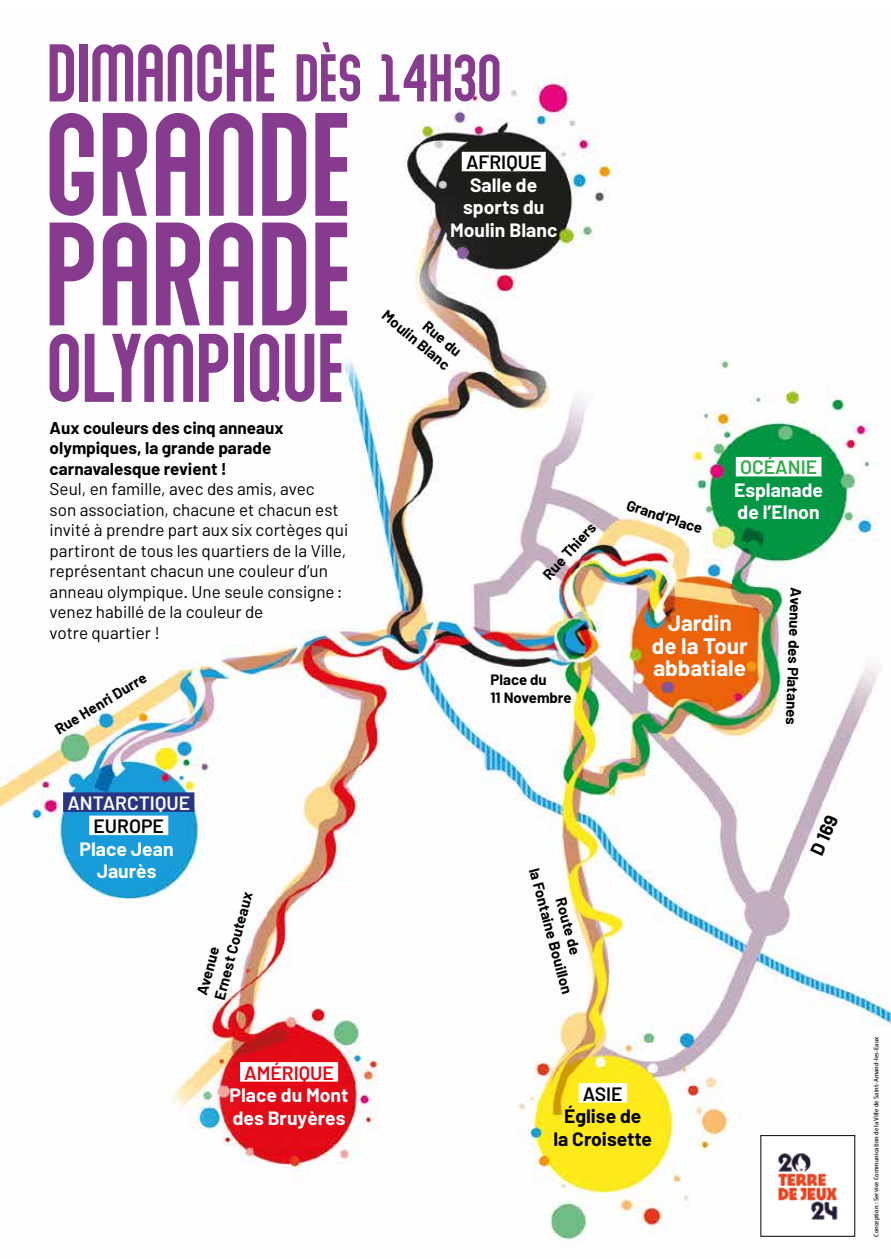
<style>
.page{position:relative;width:891px;height:1259px;background:#fff}
.page>*{position:absolute;margin:0;border:0;box-sizing:border-box;transform-origin:0 0}
.t1{font:123.9px/109.5px "Abraham";color:#863b8f}
.t2{font:82.05px "Abraham";color:#863b8f}
.t3{font:68.85px "Abraham";color:#863b8f}
.t4{font:700 22.5px/22.5px "Barlow";color:#fff;text-align:center}
.t5{font:700 19.35px/22.5px "Barlow";color:#fff;text-align:center}
.t6{font:700 19.35px/22.5px "Barlow";color:#000;text-align:center}
.t7{font:600 19.35px "Barlow";color:#000}
.t8{font:600 19.35px "Barlow";color:#fff}
.t9{font:600 19.35px "Barlow";color:#e30613}
.t10{font:600 19.35px "Barlow";color:#32aa46}
.t11{font:700 18.75px "Barlow";color:#000}
.t12{font:17.1px/20.5px "Barlow";color:#000}
.t13{font:700 17.1px/20.5px "Barlow";color:#000}
.t14{font:700 15px/18px "Barlow";color:#000}
.t15{font:condensed 6.75px "Myriad Pro";color:#000;scale:1.33 1}
.s1{font-size:56.85px}
</style>
<div class="page">
<img style="left:0;top:75px;width:891px;height:1167px">
<div style="left:63px;top:792px;width:131px;height:20px;background:#283583"></div>
<div style="left:89px;top:815px;width:79px;height:20px;background:#fff"></div>
<div style="left:736px;top:457px;width:85px;height:19px;background:#fff"></div>
<div style="left:462px;top:152px;width:84px;height:19px;background:#fff"></div>
<div style="left:240px;top:1062px;width:98px;height:19px;background:#fff"></div>
<div style="left:579px;top:1083px;width:48px;height:19px;background:#fff"></div>
<img style="left:762px;top:1137px;width:91px;height:97px">
<h3 class="t3" style="left:50px;top:23px;width:456px">DIMANCHE <span class="s1">DÈS 14H30</span></h3>
<h1 class="t1" style="left:50px;top:103px;width:308px">GRANDE<br>PARADE</h1>
<h2 class="t2" style="left:50px;top:308px;width:299px">OLYMPIQUE</h2>
<p class="t13" style="left:50px;top:417px;width:236px">Aux couleurs des cinq anneaux olympiques, la grande parade carnavalesque revient !</p>
<p class="t12" style="left:50px;top:478px;width:300px">Seul, en famille, avec des amis, avec<br>son association, chacune et chacun est invité à prendre part aux six cortèges qui partiront de tous les quartiers de la Ville, représentant chacun une couleur d’un anneau olympique. Une seule consigne: venez habillé de la couleur de<br>votre quartier !</p>
<p class="t14" style="left:52px;top:722px;width:105px;rotate:-31deg">Rue Henri Durre</p>
<p class="t8" style="left:67px;top:790px;width:124px">ANTARCTIQUE</p>
<p class="t7" style="left:93px;top:814px;width:72px">EUROPE</p>
<p class="t5" style="left:80px;top:837px;width:96px">Place Jean<br>Jaurès</p>
<p class="t14" style="left:193px;top:992px;width:112px;rotate:-75deg">Avenue<br>Ernest Couteaux</p>
<p class="t7" style="left:466px;top:150px;width:77px">AFRIQUE</p>
<p class="t5" style="left:450px;top:173px;width:109px">Salle de sports du<br>Moulin Blanc</p>
<p class="t14" style="left:402px;top:292px;width:85px;text-align:right;rotate:40deg">Rue du<br>Moulin Blanc</p>
<p class="t14" style="left:539px;top:571px;width:72px;rotate:-48deg">Rue Thiers</p>
<p class="t14" style="left:490px;top:670px;width:83px">Place du<br>11 Novembre</p>
<p class="t14" style="left:560px;top:861px;width:131px;text-align:center;rotate:75deg">Route de<br>la Fontaine Bouillon</p>
<p class="t14" style="left:630px;top:496px;width:81px;rotate:18deg">Grand’Place</p>
<p class="t10" style="left:740px;top:455px;width:79px">OCÉANIE</p>
<p class="t5" style="left:734px;top:478px;width:91px;text-align:left">Esplanade de l’Elnon</p>
<h3 class="t4" style="left:652px;top:612px;width:98px">Jardin<br>de la Tour abbatiale</h3>
<p class="t14" style="left:805px;top:588px;width:139px;rotate:92deg">Avenue des Platanes</p>
<p class="t11" style="left:805px;top:849px;width:43px;rotate:-66deg">D 169</p>
<p class="t9" style="left:244px;top:1060px;width:91px">AMÉRIQUE</p>
<p class="t5" style="left:230px;top:1083px;width:120px;text-align:left">Place du Mont des Bruyères</p>
<p class="t7" style="left:583px;top:1081px;width:41px">ASIE</p>
<p class="t6" style="left:553px;top:1104px;width:100px">Église de<br>la Croisette</p>
<p class="t15" style="left:872px;top:1236px;width:152px;rotate:-90deg">Conception : Service Communication de la Ville de Saint-Amand-les-Eaux</p>
</div>
